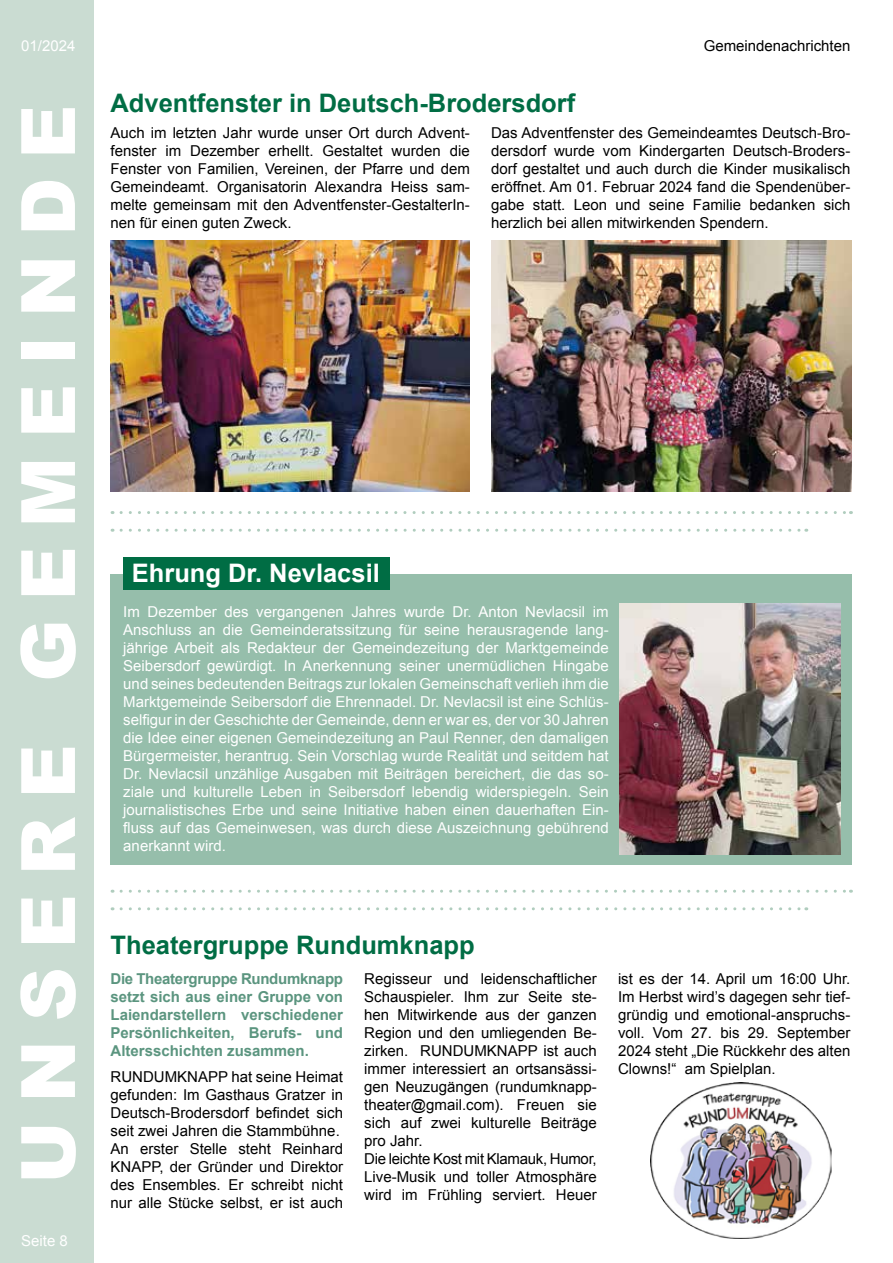
<style>
.page{position:relative;width:893px;height:1263px;background:#fff}
.page>*{position:absolute;margin:0;border:0;box-sizing:border-box;transform-origin:0 0}
.t1{font:900 75px "Arial";letter-spacing:.25em;color:#fff}
.t2{font:700 25.5px "Arial";color:#006d44}
.t3{font:700 25.5px "Arial";color:#fff}
.t4{font:15px/18px "Arial";color:#000;text-align:justify}
.t5{font:15px/18px "Arial";color:#fff;text-align:justify}
.t6{font:700 15px/18px "Arial";color:#5b957f;text-align:justify}
</style>
<div class="page">
<div style="left:0;top:0;width:94px;height:1263px;background:#cadcd2"></div>
<img style="left:111px;top:240px;width:359px;height:251px">
<img style="left:491px;top:240px;width:361px;height:251px">
<div style="left:111px;top:574px;width:741px;height:290px;background:#96beab"></div>
<div style="left:123px;top:558px;width:267px;height:32px;background:#006d44"></div>
<img style="left:619px;top:603px;width:221px;height:251px">
<img style="left:650px;top:1083px;width:182px;height:155px">
<svg style="left:121px;top:511px;width:730px;height:3px"></svg>
<svg style="left:121px;top:529px;width:686px;height:3px"></svg>
<svg style="left:121px;top:890px;width:730px;height:3px"></svg>
<svg style="left:121px;top:907px;width:686px;height:3px"></svg>
<p class="t5" style="left:21px;top:37px;width:56px">01/2024</p>
<h1 class="t1" style="left:-6px;top:1184px;width:1080px;rotate:-90deg">UNSERE GEMEINDE</h1>
<p class="t5" style="left:21px;top:1232px;width:48px">Seite 8</p>
<h2 class="t2" style="left:111px;top:86px;width:466px">Adventfenster in Deutsch-Brodersdorf</h2>
<p class="t4" style="left:704px;top:37px;width:148px">Gemeindenachrichten</p>
<p class="t4" style="left:111px;top:124px;width:361px">Auch im letzten Jahr wurde unser Ort durch Advent&shy;fenster im Dezember erhellt. Gestaltet wurden die Fenster von Familien, Vereinen, der Pfarre und dem Gemeindeamt. Organisatorin Alexandra Heiss sam&shy;melte gemeinsam mit den Adventfenster-GestalterIn&shy;nen für einen guten Zweck.</p>
<p class="t4" style="left:491px;top:124px;width:361px">Das Adventfenster des Gemeindeamtes Deutsch-Bro&shy;dersdorf wurde vom Kindergarten Deutsch-Broders&shy;dorf gestaltet und auch durch die Kinder musikalisch eröffnet. Am 01. Februar 2024 fand die Spendenüber&shy;gabe statt. Leon und seine Familie bedanken sich herzlich bei allen mitwirkenden Spendern.</p>
<h2 class="t3" style="left:132px;top:556px;width:250px">Ehrung Dr. Nevlacsil</h2>
<p class="t5" style="left:123px;top:603px;width:487px">Im Dezember des vergangenen Jahres wurde Dr. Anton Nevlacsil im Anschluss an die Gemeinderatssitzung für seine herausragende lang&shy;jährige Arbeit als Redakteur der Gemeindezeitung der Marktgemeinde Seibersdorf gewürdigt. In Anerkennung seiner unermüdlichen Hingabe und seines bedeutenden Beitrags zur lokalen Gemeinschaft verlieh ihm die Marktgemeinde Seibersdorf die Ehrennadel. Dr. Nevlacsil ist eine Schlüs&shy;selfigur in der Geschichte der Gemeinde, denn er war es, der vor 30 Jahren die Idee einer eigenen Gemeindezeitung an Paul Renner, den damaligen Bürgermeister, herantrug. Sein Vorschlag wurde Realität und seitdem hat Dr. Nevlacsil unzählige Ausgaben mit Beiträgen bereichert, die das so&shy;ziale und kulturelle Leben in Seibersdorf lebendig widerspiegeln. Sein journalistisches Erbe und seine Initiative haben einen dauerhaften Ein&shy;fluss auf das Gemeinwesen, was durch diese Auszeichnung gebührend anerkannt wird.</p>
<h2 class="t2" style="left:111px;top:929px;width:366px">Theatergruppe Rundumknapp</h2>
<p class="t6" style="left:111px;top:970px;width:234px">Die Theatergruppe Rundumknapp setzt sich aus einer Gruppe von Laiendarstellern verschiedener Persönlichkeiten, Berufs- und Altersschichten zusammen.</p>
<p class="t4" style="left:111px;top:1067px;width:234px;text-align:left">RUNDUMKNAPP hat seine Heimat gefunden: Im Gasthaus Gratzer in<br>Deutsch-Brodersdorf befindet sich seit zwei Jahren die Stammbühne.<br>An erster Stelle steht Reinhard<br>KNAPP, der Gründer und Direktor des Ensembles. Er schreibt nicht nur alle Stücke selbst, er ist auch</p>
<p class="t4" style="left:364px;top:970px;width:234px;text-align:left">Regisseur und leidenschaftlicher<br>Schauspieler. Ihm zur Seite ste&shy;hen Mitwirkende aus der ganzen<br>Region und den umliegenden Be&shy;zirken. RUNDUMKNAPP ist auch immer interessiert an ortsansässi&shy;gen Neuzugängen (rundumknapp&shy;theater@gmail.com). Freuen sie sich auf zwei kulturelle Beiträge pro Jahr.<br>Die leichte Kost mit Klamauk, Humor,<br>Live-Musik und toller Atmosphäre wird im Frühling serviert. Heuer</p>
<p class="t4" style="left:618px;top:970px;width:234px">ist es der 14. April um 16:00 Uhr.<br>Im Herbst wird’s dagegen sehr tief&shy;gründig und emotional-anspruchs&shy;voll. Vom 27. bis 29. September 2024 steht „Die Rückkehr des alten Clowns!“ am Spielplan.</p>
</div>
